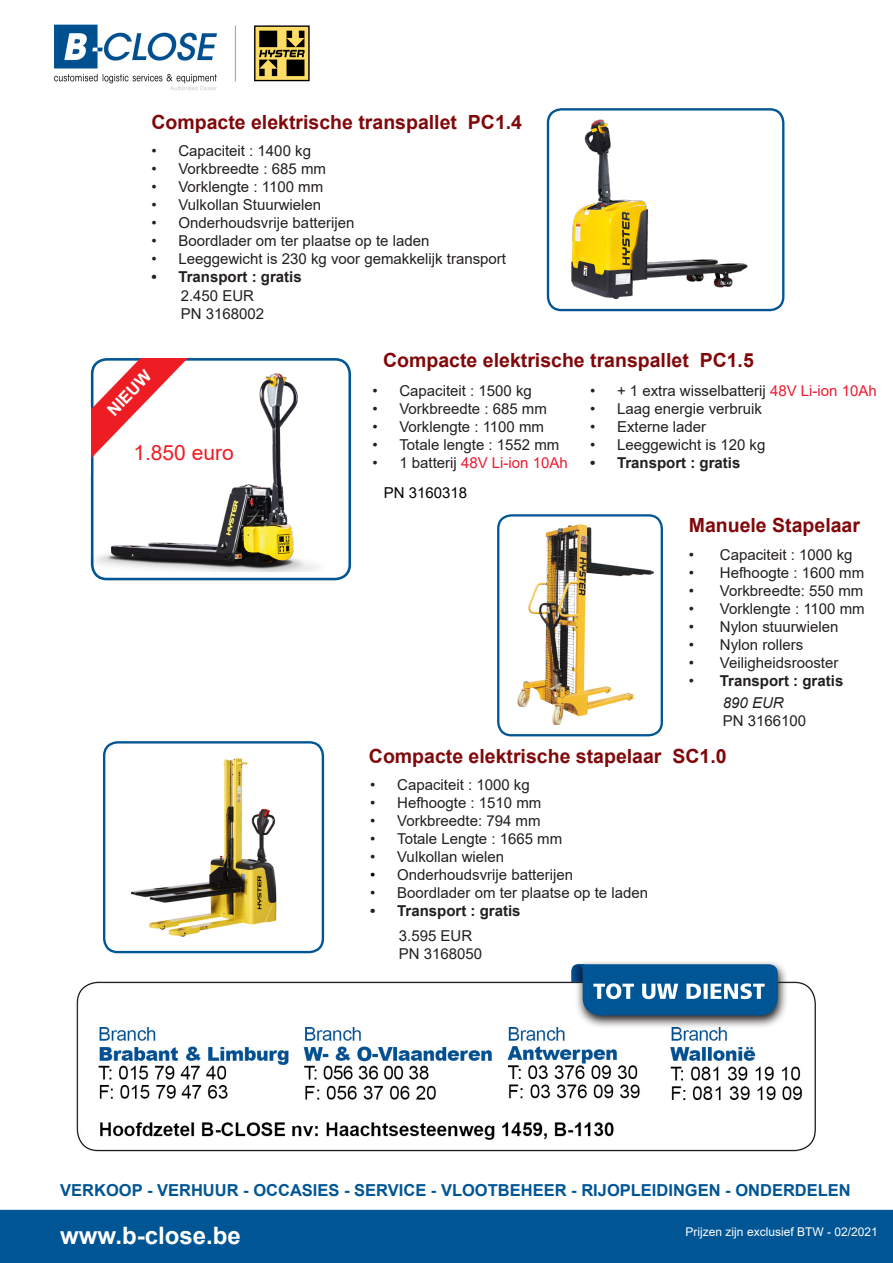
<style>
.page{position:relative;width:893px;height:1263px;background:#fff}
.page>*{position:absolute;margin:0;border:0;box-sizing:border-box;transform-origin:0 0}
.t1{font:700 24px "Arial";color:#fff}
.t2{font:21px "Arial";color:#ee1d23}
.t3{font:700 19.5px "Arial";color:#81080a}
.t4{font:700 16.5px "Arial";color:#005595}
.t5{font:700 16.5px "Arial";color:#fff}
.t6{font:15px "Arial";color:#231f20}
.t7{font:700 15px "Arial";color:#231f20}
.t8{font:15px "Arial";color:#ed1a32}
.t9{font:15px "Arial";color:#000}
.t10{font:italic 15px "Arial";color:#231f20}
.t11{font:12px "Arial";color:#fff}
.s1{color:#231f20}
.s2{color:#ed1a32}
.s3{font-weight:400}
.s4{color:#000}
</style>
<div class="page">
<img style="left:76px;top:981px;width:740px;height:171px">
<img style="left:54px;top:24px;width:256px;height:67px">
<svg style="left:572px;top:961px;width:216px;height:67px"></svg>
<svg style="left:571px;top:964px;width:207px;height:51px;background:#2b70a4"></svg>
<div style="left:0;top:1210px;width:893px;height:53px;background:#005595"></div>
<img style="left:517px;top:525px;width:136px;height:199px">
<div style="left:497px;top:514px;width:166px;height:222px;border:2px solid #005595;border-radius:13px"></div>
<div style="left:547px;top:108px;width:237px;height:203px;border:2px solid #005595;border-radius:13px"></div>
<img style="left:571px;top:119px;width:177px;height:181px">
<div style="left:103px;top:741px;width:221px;height:212px;border:2px solid #005595;border-radius:13px"></div>
<img style="left:130px;top:758px;width:147px;height:179px">
<div style="left:91px;top:358px;width:260px;height:222px;border:3px solid #005595;border-radius:15px"></div>
<img style="left:91px;top:373px;width:226px;height:198px">
<svg style="left:90px;top:358px;width:105px;height:100px"></svg>
<div style="left:67px;top:406px;width:24px;height:67px;background:#fff"></div>
<p class="t3" style="left:151px;top:108px;width:372px">Compacte elektrische transpallet PC1.4</p>
<p class="t6" style="left:151px;top:140px;width:161px">• Capaciteit : 1400 kg</p>
<p class="t6" style="left:151px;top:158px;width:176px">• Vorkbreedte : 685 mm</p>
<p class="t6" style="left:151px;top:176px;width:173px">• Vorklengte : 1100 mm</p>
<p class="t6" style="left:151px;top:194px;width:171px">• Vulkollan Stuurwielen</p>
<p class="t6" style="left:151px;top:212px;width:204px">• Onderhoudsvrije batterijen</p>
<p class="t6" style="left:151px;top:230px;width:279px">• Boordlader om ter plaatse op te laden</p>
<p class="t6" style="left:151px;top:248px;width:356px">• Leeggewicht is 230 kg voor gemakkelijk transport</p>
<p class="t7" style="left:151px;top:266px;width:152px">• Transport : gratis</p>
<p class="t6" style="left:181px;top:285px;width:75px">2.450 EUR</p>
<p class="t6" style="left:181px;top:303px;width:85px">PN 3168002</p>
<p class="t5" style="left:102px;top:405px;width:56px;rotate:-46deg">NIEUW</p>
<p class="t2" style="left:133px;top:438px;width:102px">1.850 euro</p>
<p class="t3" style="left:383px;top:346px;width:372px">Compacte elektrische transpallet PC1.5</p>
<p class="t6" style="left:372px;top:380px;width:161px">• Capaciteit : 1500 kg</p>
<p class="t6" style="left:372px;top:398px;width:176px">• Vorkbreedte : 685 mm</p>
<p class="t6" style="left:372px;top:416px;width:173px">• Vorklengte : 1100 mm</p>
<p class="t6" style="left:372px;top:434px;width:189px">• Totale lengte : 1552 mm</p>
<p class="t8" style="left:372px;top:452px;width:197px"><span class="s1">• 1 batterij</span> 48V Li-ion 10Ah</p>
<p class="t9" style="left:384px;top:483px;width:85px">PN 3160318</p>
<p class="t6" style="left:590px;top:380px;width:288px">• + 1 extra wisselbatterij <span class="s2">48V Li-ion 10Ah</span></p>
<p class="t6" style="left:590px;top:398px;width:174px">• Laag energie verbruik</p>
<p class="t6" style="left:590px;top:416px;width:118px">• Externe lader</p>
<p class="t6" style="left:590px;top:434px;width:177px">• Leeggewicht is 120 kg</p>
<p class="t7" style="left:590px;top:452px;width:152px">• Transport : gratis</p>
<p class="t3" style="left:689px;top:511px;width:173px">Manuele Stapelaar</p>
<p class="t6" style="left:689px;top:545px;width:165px">• Capaciteit : 1000 kg</p>
<p class="t6" style="left:689px;top:563px;width:177px">• Hefhoogte : 1600 mm</p>
<p class="t6" style="left:689px;top:581px;width:176px">• Vorkbreedte: 550 mm</p>
<p class="t6" style="left:689px;top:599px;width:177px">• Vorklengte : 1100 mm</p>
<p class="t6" style="left:689px;top:617px;width:151px">• Nylon stuurwielen</p>
<p class="t6" style="left:689px;top:635px;width:116px">• Nylon rollers</p>
<p class="t6" style="left:689px;top:653px;width:151px">• Veiligheidsrooster</p>
<p class="t7" style="left:689px;top:670px;width:156px"><span class="s3">•</span> Transport : gratis</p>
<p class="t10" style="left:723px;top:692px;width:62px">890 EUR</p>
<p class="t6" style="left:723px;top:710px;width:85px">PN 3166100</p>
<p class="t3" style="left:369px;top:742px;width:359px">Compacte elektrische stapelaar SC1.0</p>
<p class="t6" style="left:370px;top:774px;width:161px">• Capaciteit : 1000 kg</p>
<p class="t6" style="left:370px;top:792px;width:173px">• Hefhoogte : 1510 mm</p>
<p class="t6" style="left:370px;top:810px;width:172px">• Vorkbreedte: 794 mm</p>
<p class="t6" style="left:370px;top:828px;width:194px">• Totale Lengte : 1665 mm</p>
<p class="t6" style="left:370px;top:846px;width:135px">• Vulkollan wielen</p>
<p class="t6" style="left:370px;top:864px;width:204px"><span class="s4">•</span> Onderhoudsvrije batterijen</p>
<p class="t6" style="left:370px;top:882px;width:279px">• Boordlader om ter plaatse op te laden</p>
<p class="t7" style="left:370px;top:900px;width:152px">• Transport : gratis</p>
<p class="t6" style="left:399px;top:925px;width:75px">3.595 EUR</p>
<p class="t6" style="left:399px;top:943px;width:85px">PN 3168050</p>
<p class="t4" style="left:60px;top:1179px;width:792px">VERKOOP - VERHUUR - OCCASIES - SERVICE - VLOOTBEHEER - RIJOPLEIDINGEN - ONDERDELEN</p>
<p class="t1" style="left:60px;top:1219px;width:182px">www.b-close.be</p>
<p class="t11" style="left:686px;top:1223px;width:194px">Prijzen zijn exclusief BTW - 02/2021</p>
</div>
